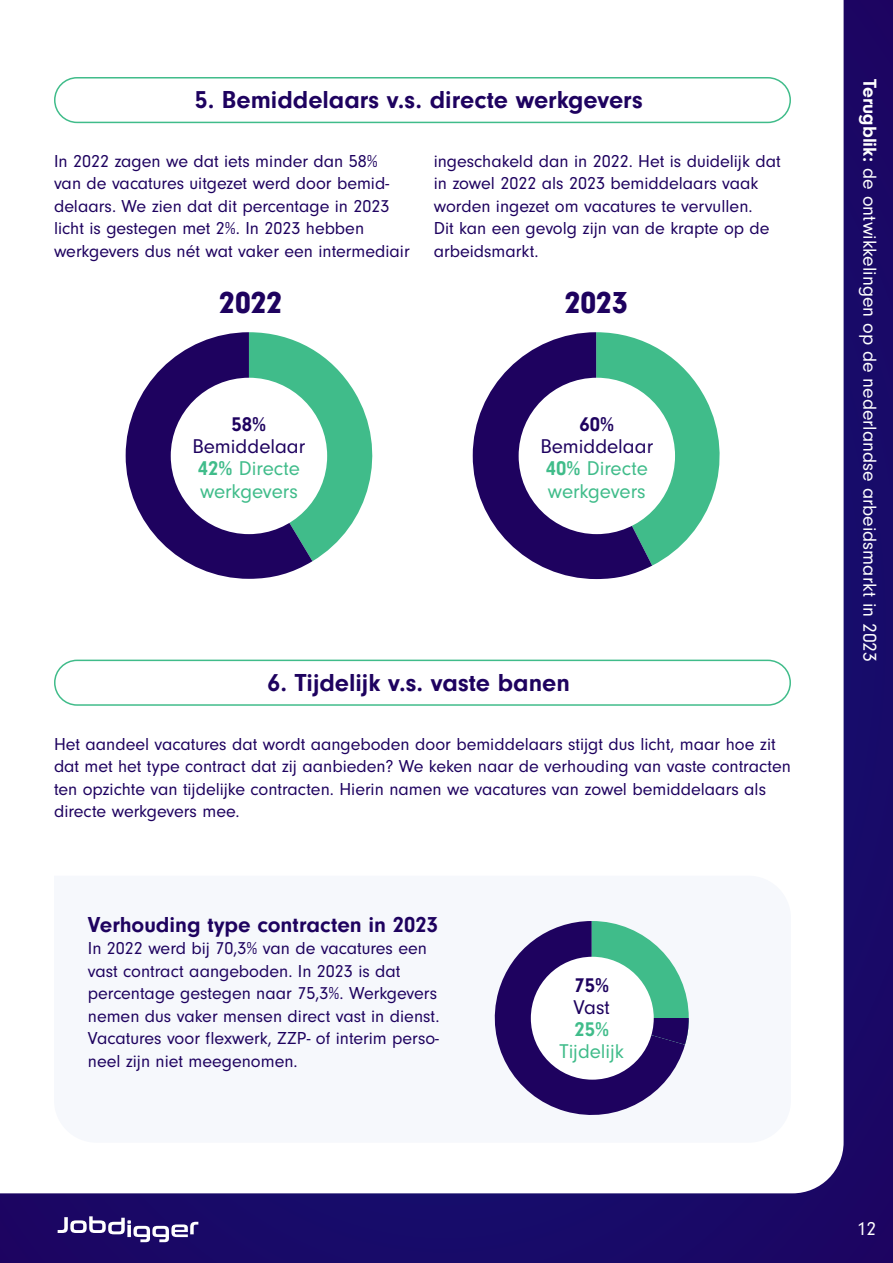
<style>
.page{position:relative;width:893px;height:1263px;background:#180a68}
.page>*{position:absolute;margin:0;border:0;box-sizing:border-box;transform-origin:0 0}
.Kop_groen_kader{font:900 31.5px "Neuzeit Gro";color:#1e025f}
.Kop_groen_kader-2{font:700 25.5px "Neuzeit Gro";color:#1e025f}
.t1{font:700 22.5px "Neuzeit Gro";color:#1e025f}
.Kop_groen_kader-3{font:20.7px/22.2px "Neuzeit Gro";color:#40bc8a}
.Kop_groen_kader-4{font:20.7px/22.2px "Neuzeit Gro";color:#1e025f;text-align:center}
.Kop_groen_kader-5{font:700 20.7px "Neuzeit Gro";color:#1e025f}
.Kop_groen_kader-6{font:700 20.7px "Neuzeit Gro";color:#40bc8a}
.t2{font:19.5px "Neuzeit Gro";color:#fff}
.Broodtekst{font:18px/22.5px "Neuzeit Gro";color:#1e025f}
.s1{font-weight:700}
</style>
<div class="page">
<div style="left:0;top:0;width:844px;height:1193px;background:#fff"></div>
<svg style="left:58px;top:1216px;width:140px;height:26px"></svg>
<svg style="left:473px;top:332px;width:264px;height:247px"></svg>
<svg style="left:312px;top:332px;width:78px;height:229px;background:#a2dec6"></svg>
<svg style="left:126px;top:332px;width:186px;height:247px;fill:#1e025f"></svg>
<div style="left:54px;top:876px;width:737px;height:267px;background:#f6f8fc"></div>
<svg style="left:484px;top:921px;width:205px;height:205px"></svg>
<div style="left:592px;top:1019px;width:97px;height:26px;background:#1e025f"></div>
<div style="left:55px;top:78px;width:735px;height:44px;background:#fff;border-radius:22px"></div>
<div style="left:54px;top:77px;width:737px;height:46px;border:2px solid #40bc8a;border-radius:22px"></div>
<div style="left:55px;top:660px;width:735px;height:45px;background:#fff;border-radius:22px"></div>
<div style="left:54px;top:660px;width:737px;height:46px;border:2px solid #40bc8a;border-radius:22px"></div>
<div style="left:171px;top:378px;width:156px;height:156px;background:#fff;border-radius:50%"></div>
<div style="left:519px;top:378px;width:156px;height:156px;background:#fff;border-radius:50%"></div>
<div style="left:531px;top:957px;width:123px;height:123px;background:#fff;border-radius:50%"></div>
<p class="Kop_groen_kader-2" style="left:195px;top:85px;width:449px">5. Bemiddelaars v.s. directe werkgevers</p>
<p class="Broodtekst" style="left:54px;top:150px;width:357px">In 2022 zagen we dat iets minder dan 58%<br>van de vacatures uitgezet werd door bemid&shy;delaars. We zien dat dit percentage in 2023 licht is gestegen met 2%. In 2023 hebben werkgevers dus nét wat vaker een intermediair</p>
<p class="Broodtekst" style="left:434px;top:150px;width:348px">ingeschakeld dan in 2022. Het is duidelijk dat in zowel 2022 als 2023 bemiddelaars vaak worden ingezet om vacatures te vervullen.<br>Dit kan een gevolg zijn van de krapte op de arbeidsmarkt.</p>
<p class="Kop_groen_kader" style="left:219px;top:285px;width:64px">2022</p>
<p class="Kop_groen_kader" style="left:565px;top:285px;width:64px">2023</p>
<p class="Kop_groen_kader-4" style="left:192px;top:413px;width:115px"><span class="s1">58%<br></span>Bemiddelaar</p>
<p class="Kop_groen_kader-3" style="left:198px;top:458px;width:103px"><span class="s1">42%</span> Directe werkgevers</p>
<p class="Kop_groen_kader-4" style="left:540px;top:413px;width:115px"><span class="s1">60%<br></span>Bemiddelaar</p>
<p class="Kop_groen_kader-3" style="left:546px;top:458px;width:103px"><span class="s1">40%</span> Directe werkgevers</p>
<p class="Kop_groen_kader-2" style="left:268px;top:668px;width:304px">6. Tijdelijk v.s. vaste banen</p>
<p class="Broodtekst" style="left:54px;top:733px;width:738px">Het aandeel vacatures dat wordt aangeboden door bemiddelaars stijgt dus licht, maar hoe zit dat met het type contract dat zij aanbieden? We keken naar de verhouding van vaste contracten ten opzichte van tijdelijke contracten. Hierin namen we vacatures van zowel bemiddelaars als directe werkgevers mee.</p>
<p class="t1" style="left:88px;top:911px;width:352px">Verhouding type contracten in 2023</p>
<p class="Broodtekst" style="left:88px;top:937px;width:353px">In 2022 werd bij 70,3% van de vacatures een vast contract aangeboden. In 2023 is dat percentage gestegen naar 75,3%. Werkgevers nemen dus vaker mensen direct vast in dienst.<br>Vacatures voor flexwerk, ZZP- of interim perso&shy;neel zijn niet meegenomen.</p>
<p class="Kop_groen_kader-5" style="left:574px;top:973px;width:36px">75%</p>
<p class="Kop_groen_kader-4" style="left:574px;top:996px;width:38px">Vast</p>
<p class="Kop_groen_kader-6" style="left:574px;top:1018px;width:36px">25%</p>
<p class="Kop_groen_kader-3" style="left:559px;top:1041px;width:66px">Tijdelijk</p>
<p class="t2" style="left:880px;top:79px;width:585px;rotate:90deg"><span class="s1">Terugblik:</span> de ontwikkelingen op de nederlandse arbeidsmarkt in 2023</p>
<p class="t2" style="left:857px;top:1218px;width:21px">12</p>
</div>
